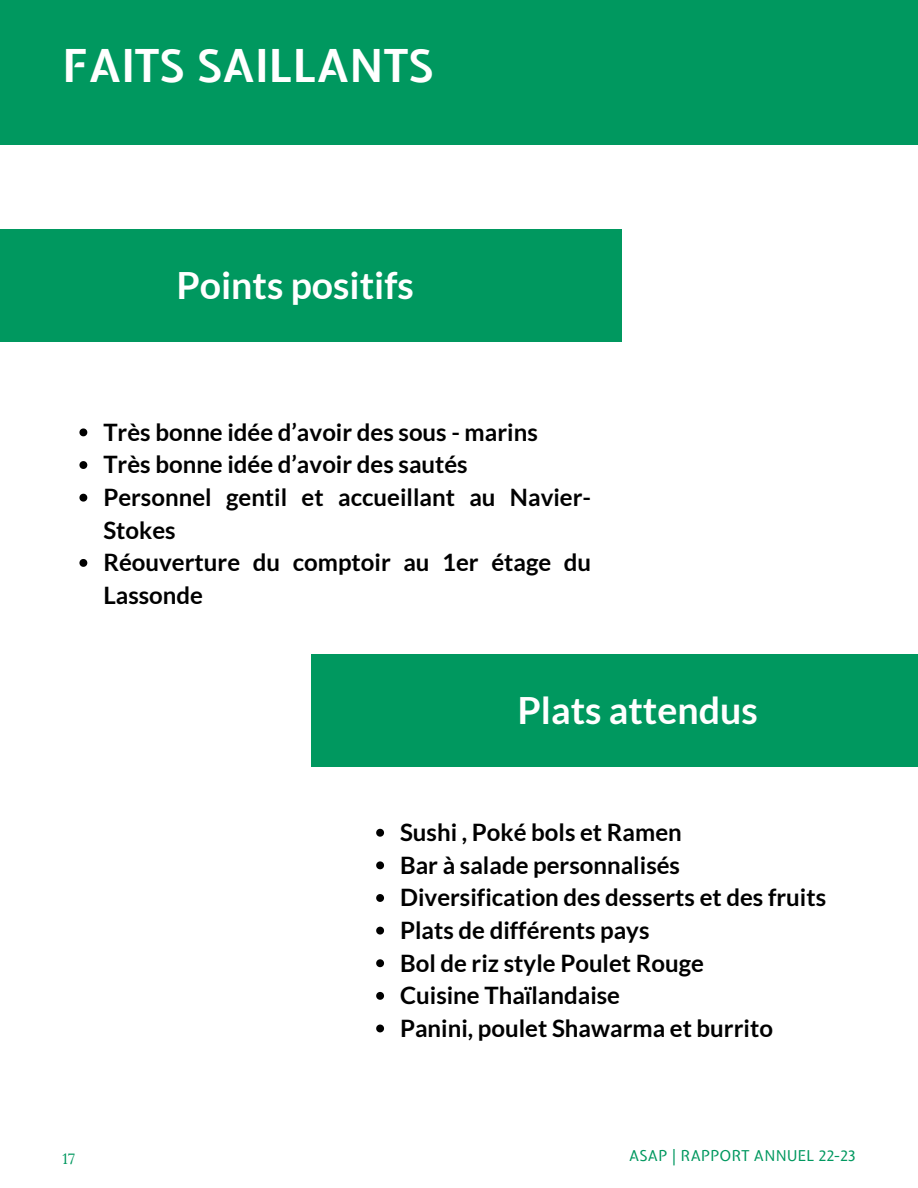
<style>
.page{position:relative;width:918px;height:1188px;background:#fff}
.page>*{position:absolute;margin:0;border:0;box-sizing:border-box;transform-origin:0 0}
.t1{font:700 45px "Expletus Sans";color:#fff}
.t2{font:700 37.5px "Lato";color:#fff}
.t3{font:700 24px/32.7px "Lato";color:#000}
.t4{font:14.85px "Expletus Sans";letter-spacing:.02em;color:#00985f}
.t5{font:14.85px "Lora";color:#00985f}
</style>
<div class="page">
<div style="left:0;top:0;width:918px;height:145px;background:#00985f"></div>
<div style="left:0;top:229px;width:622px;height:113px;background:#00985f"></div>
<div style="left:311px;top:654px;width:607px;height:113px;background:#00985f"></div>
<svg style="left:79px;top:428px;width:8px;height:8px"></svg>
<svg style="left:79px;top:461px;width:8px;height:8px"></svg>
<svg style="left:79px;top:494px;width:8px;height:8px"></svg>
<svg style="left:79px;top:559px;width:8px;height:8px"></svg>
<svg style="left:376px;top:829px;width:8px;height:8px"></svg>
<svg style="left:376px;top:861px;width:8px;height:8px"></svg>
<svg style="left:376px;top:894px;width:8px;height:8px"></svg>
<svg style="left:376px;top:927px;width:8px;height:8px"></svg>
<svg style="left:376px;top:959px;width:8px;height:8px"></svg>
<svg style="left:376px;top:992px;width:8px;height:8px"></svg>
<svg style="left:376px;top:1025px;width:8px;height:7px"></svg>
<h1 class="t1" style="left:63px;top:41px;width:373px">FAITS SAILLANTS</h1>
<p class="t2" style="left:176px;top:262px;width:239px">Points positifs</p>
<p class="t3" style="left:103px;top:415px;width:436px">Très bonne idée d’avoir des sous - marins</p>
<h2 class="t3" style="left:103px;top:448px;width:366px">Très bonne idée d’avoir des sautés</h2>
<p class="t3" style="left:103px;top:480px;width:489px">Personnel gentil et accueillant au Navier-<br>Stokes</p>
<p class="t3" style="left:103px;top:546px;width:489px">Réouverture du comptoir au 1er étage du<br>Lassonde</p>
<p class="t2" style="left:517px;top:687px;width:242px">Plats attendus</p>
<p class="t3" style="left:400px;top:816px;width:283px">Sushi , Poké bols et Ramen</p>
<p class="t3" style="left:400px;top:848px;width:282px">Bar à salade personnalisés</p>
<p class="t3" style="left:400px;top:881px;width:428px">Diversification des desserts et des fruits</p>
<p class="t3" style="left:400px;top:913px;width:251px">Plats de différents pays</p>
<p class="t3" style="left:400px;top:946px;width:306px">Bol de riz style Poulet Rouge</p>
<p class="t3" style="left:400px;top:979px;width:222px">Cuisine Thaïlandaise</p>
<p class="t3" style="left:400px;top:1011px;width:374px">Panini, poulet Shawarma et burrito</p>
<h2 class="t5" style="left:63px;top:1149px;width:14px">17</h2>
<p class="t4" style="left:629px;top:1148px;width:228px">ASAP | RAPPORT ANNUEL 22-23</p>
</div>
